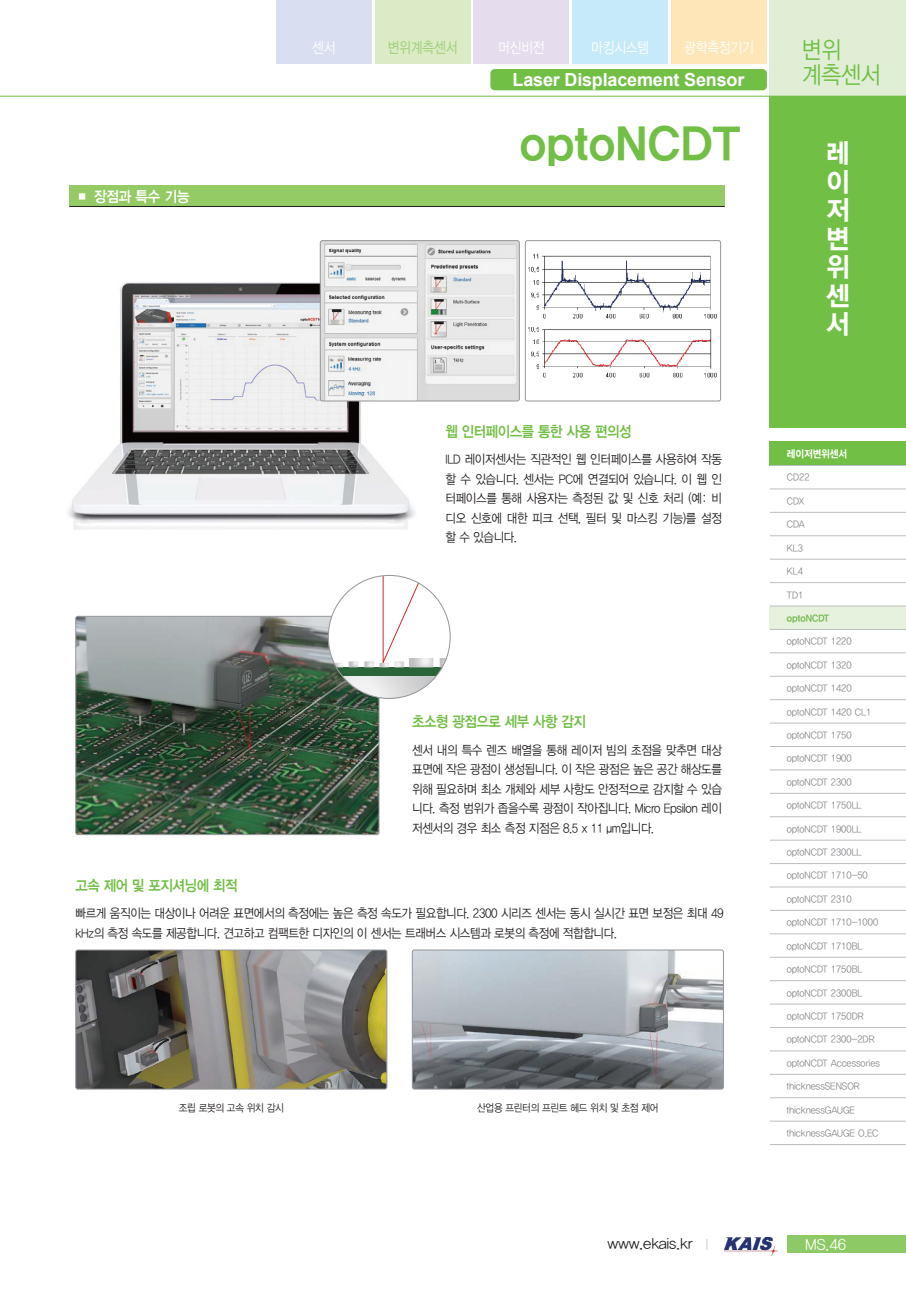
<style>
.page{position:relative;width:906px;height:1289px;background:#fff}
.page>*{position:absolute;margin:0;border:0;box-sizing:border-box;transform-origin:0 0}
.t1{font:45px "YDVYGO35";letter-spacing:-.01em;color:#71bf44}
.t2{font:27px/28.5px "YDVYGO35";color:#fff;text-align:justify;scale:.95 1}
.t3{font:24px/25.5px "YDVYGO32";letter-spacing:-.01em;color:#71bf44;scale:.9 1}
.t4{font:700 18px "Arial";letter-spacing:-.01em;color:#fff}
.inno_style{font:15px "YDVYGO34";letter-spacing:-.03em;color:#71bf44;scale:.9 1}
.t5{font:15px "YDVYGO32";letter-spacing:-.01em;color:#fff;scale:.85 1}
.t6{font:15px "YDVYGO32";letter-spacing:-.01em;color:#231f20}
.t7{font:15px "YDVYGO34";letter-spacing:-.01em;color:#fff}
.t8{font:15px "YDVYGO32";letter-spacing:-.01em;color:#9cce77;scale:.85 1}
.t9{font:15px "YDVYGO32";letter-spacing:-.01em;color:#fff}
.inno_style-2{font:12.75px/19.5px "YDVYGO32";letter-spacing:-.03em;color:#231f20;text-align:justify;scale:.9 1}
.inno_style-3{font:10.5px "YDVYGO32";letter-spacing:-.03em;color:#231f20;scale:.9 1}
.t10{font:10.5px "YDVYGO35";letter-spacing:-.01em;color:#fff;scale:.9 1}
.t11{font:9.75px "YDVYGO32";color:#808285;scale:.95 1}
.t12{font:9.75px "YDVYGO34";color:#6eb546;scale:.95 1}
.s1{font-family:"YDVYGO31";font-size:12px;color:#939598}
</style>
<div class="page">
<div style="left:770px;top:96px;width:136px;height:331px;background:#71bf44"></div>
<img style="left:725px;top:1237px;width:52px;height:18px">
<svg style="left:787px;top:1236px;width:1px;height:14px"></svg>
<div style="left:770px;top:0;width:136px;height:96px;background:#dfeed4"></div>
<div style="left:788px;top:1235px;width:118px;height:17px;background:#8dc964"></div>
<div style="left:490px;top:69px;width:277px;height:21px;background:#71bf44;border-radius:4px"></div>
<div style="left:572px;top:0;width:96px;height:64px;background:#c6eafa"></div>
<div style="left:375px;top:0;width:95px;height:64px;background:#dbebc5"></div>
<div style="left:473px;top:0;width:96px;height:64px;background:#e5dced"></div>
<div style="left:671px;top:0;width:96px;height:64px;background:#fee6b9"></div>
<div style="left:276px;top:0;width:96px;height:64px;background:#d9def0"></div>
<hr style="left:0;top:96px;width:906px;height:1px;background:#71bf44">
<div style="left:70px;top:185px;width:654px;height:22px;background:#95cb64"></div>
<hr style="left:70px;top:206px;width:654px;height:1px;background:#231f20">
<img style="left:76px;top:616px;width:303px;height:218px">
<div style="left:76px;top:616px;width:303px;height:218px;border:1px solid #939598;border-radius:2px"></div>
<img style="left:67px;top:270px;width:360px;height:259px">
<img style="left:320px;top:242px;width:199px;height:159px">
<div style="left:320px;top:240px;width:199px;height:161px;border:1px solid #939598;border-radius:2px"></div>
<img style="left:525px;top:253px;width:192px;height:148px">
<div style="left:525px;top:240px;width:196px;height:161px;border:1px solid #939598;border-radius:2px"></div>
<svg style="left:328px;top:575px;width:122px;height:123px"></svg>
<img style="left:76px;top:951px;width:311px;height:138px">
<div style="left:76px;top:949px;width:311px;height:140px;border:1px solid #939598;border-radius:2px"></div>
<img style="left:412px;top:951px;width:311px;height:138px">
<div style="left:412px;top:949px;width:311px;height:140px;border:1px solid #939598;border-radius:2px"></div>
<div style="left:770px;top:441px;width:136px;height:24px;background:#71bf44"></div>
<div style="left:770px;top:606px;width:136px;height:23px;background:#e7f2de"></div>
<hr style="left:770px;top:465px;width:136px;height:1px;background:#bcbdc0">
<hr style="left:770px;top:488px;width:136px;height:1px;background:#bcbdc0">
<hr style="left:770px;top:512px;width:136px;height:1px;background:#bcbdc0">
<hr style="left:770px;top:535px;width:136px;height:1px;background:#bcbdc0">
<hr style="left:770px;top:559px;width:136px;height:1px;background:#bcbdc0">
<hr style="left:770px;top:582px;width:136px;height:1px;background:#bcbdc0">
<hr style="left:770px;top:605px;width:136px;height:1px;background:#bcbdc0">
<hr style="left:770px;top:629px;width:136px;height:1px;background:#bcbdc0">
<hr style="left:770px;top:652px;width:136px;height:1px;background:#bcbdc0">
<hr style="left:770px;top:676px;width:136px;height:1px;background:#bcbdc0">
<hr style="left:770px;top:699px;width:136px;height:1px;background:#bcbdc0">
<hr style="left:770px;top:722px;width:136px;height:1px;background:#bcbdc0">
<hr style="left:770px;top:746px;width:136px;height:1px;background:#bcbdc0">
<hr style="left:770px;top:769px;width:136px;height:1px;background:#bcbdc0">
<hr style="left:770px;top:793px;width:136px;height:1px;background:#bcbdc0">
<hr style="left:770px;top:816px;width:136px;height:1px;background:#bcbdc0">
<hr style="left:770px;top:839px;width:136px;height:1px;background:#bcbdc0">
<hr style="left:770px;top:863px;width:136px;height:1px;background:#bcbdc0">
<hr style="left:770px;top:886px;width:136px;height:1px;background:#bcbdc0">
<hr style="left:770px;top:910px;width:136px;height:1px;background:#bcbdc0">
<hr style="left:770px;top:933px;width:136px;height:1px;background:#bcbdc0">
<hr style="left:770px;top:957px;width:136px;height:1px;background:#bcbdc0">
<hr style="left:770px;top:980px;width:136px;height:1px;background:#bcbdc0">
<hr style="left:770px;top:1003px;width:136px;height:1px;background:#bcbdc0">
<hr style="left:770px;top:1027px;width:136px;height:1px;background:#bcbdc0">
<hr style="left:770px;top:1050px;width:136px;height:1px;background:#bcbdc0">
<hr style="left:770px;top:1074px;width:136px;height:1px;background:#bcbdc0">
<hr style="left:770px;top:1097px;width:136px;height:1px;background:#bcbdc0">
<hr style="left:770px;top:1120px;width:136px;height:1px;background:#bcbdc0">
<hr style="left:770px;top:1144px;width:136px;height:1px;background:#bcbdc0">
<p class="t7" style="left:75px;top:186px;width:116px">■ 장점과 특수 기능</p>
<p class="t5" style="left:312px;top:37px;width:29px">센서</p>
<p class="t8" style="left:388px;top:37px;width:84px">변위계측센서</p>
<p class="t5" style="left:498px;top:37px;width:56px">머신비전</p>
<p class="t5" style="left:591px;top:37px;width:70px">마킹시스템</p>
<p class="t5" style="left:684px;top:37px;width:84px">광학측정기기</p>
<h3 class="t4" style="left:512px;top:67px;width:233px">Laser Displacement Sensor</h3>
<p class="t1" style="left:519px;top:113px;width:222px">optoNCDT</p>
<h3 class="t3" style="left:801px;top:35px;width:89px">변위 계측센서</h3>
<h2 class="t2" style="left:826px;top:138px;width:26px">레 이 저 변 위 센 서</h2>
<p class="inno_style" style="left:445px;top:422px;width:208px">웹 인터페이스를 통한 사용 편의성</p>
<p class="inno_style-2" style="left:445px;top:449px;width:309px">ILD 레이저센서는 직관적인 웹 인터페이스를 사용하여 작동 할 수 있습니다. 센서는 PC에 연결되어 있습니다. 이 웹 인 터페이스를 통해 사용자는 측정된 값 및 신호 처리 (예: 비 디오 신호에 대한 피크 선택, 필터 및 마스킹 기능)를 설정 할 수 있습니다.</p>
<p class="inno_style" style="left:412px;top:712px;width:195px">초소형 광점으로 세부 사항 감지</p>
<p class="inno_style-2" style="left:412px;top:739px;width:346px">센서 내의 특수 렌즈 배열을 통해 레이저 빔의 초점을 맞추면 대상 표면에 작은 광점이 생성됩니다. 이 작은 광점은 높은 공간 해상도를 위해 필요하며 최소 개체와 세부 사항도 안정적으로 감지할 수 있습 니다. 측정 범위가 좁을수록 광점이 작아집니다. Micro Epsilon 레이 저센서의 경우 최소 측정 지점은 8.5 x 11 μm입니다.</p>
<p class="inno_style" style="left:76px;top:875px;width:181px">고속 제어 및 포지셔닝에 최적</p>
<p class="inno_style-2" style="left:76px;top:902px;width:721px">빠르게 움직이는 대상이나 어려운 표면에서의 측정에는 높은 측정 속도가 필요합니다. 2300 시리즈 센서는 동시 실시간 표면 보정은 최대 49 kHz의 측정 속도를 제공합니다. 견고하고 컴팩트한 디자인의 이 센서는 트래버스 시스템과 로봇의 측정에 적합합니다.</p>
<p class="inno_style-3" style="left:179px;top:1100px;width:118px">조립 로봇의 고속 위치 감시</p>
<p class="inno_style-3" style="left:477px;top:1100px;width:203px">산업용 프린터의 프린트 헤드 위치 및 초점 제어</p>
<p class="t10" style="left:787px;top:447px;width:68px">레이저변위센서</p>
<p class="t11" style="left:787px;top:471px;width:25px">CD22</p>
<p class="t11" style="left:787px;top:494px;width:20px">CDX</p>
<p class="t11" style="left:787px;top:518px;width:20px">CDA</p>
<p class="t11" style="left:787px;top:541px;width:18px">KL3</p>
<p class="t11" style="left:787px;top:564px;width:18px">KL4</p>
<p class="t11" style="left:787px;top:588px;width:19px">TD1</p>
<p class="t12" style="left:787px;top:611px;width:46px">optoNCDT</p>
<p class="t11" style="left:787px;top:635px;width:70px">optoNCDT 1220</p>
<p class="t11" style="left:787px;top:658px;width:70px">optoNCDT 1320</p>
<p class="t11" style="left:787px;top:681px;width:70px">optoNCDT 1420</p>
<p class="t11" style="left:787px;top:705px;width:90px">optoNCDT 1420 CL1</p>
<p class="t11" style="left:787px;top:728px;width:70px">optoNCDT 1750</p>
<p class="t11" style="left:787px;top:752px;width:70px">optoNCDT 1900</p>
<p class="t11" style="left:787px;top:775px;width:70px">optoNCDT 2300</p>
<p class="t11" style="left:787px;top:798px;width:80px">optoNCDT 1750LL</p>
<p class="t11" style="left:787px;top:822px;width:80px">optoNCDT 1900LL</p>
<p class="t11" style="left:787px;top:845px;width:80px">optoNCDT 2300LL</p>
<p class="t11" style="left:787px;top:869px;width:87px">optoNCDT 1710-50</p>
<p class="t11" style="left:787px;top:892px;width:70px">optoNCDT 2310</p>
<p class="t11" style="left:787px;top:915px;width:98px">optoNCDT 1710-1000</p>
<p class="t11" style="left:787px;top:939px;width:81px">optoNCDT 1710BL</p>
<p class="t11" style="left:787px;top:962px;width:81px">optoNCDT 1750BL</p>
<p class="t11" style="left:787px;top:986px;width:81px">optoNCDT 2300BL</p>
<p class="t11" style="left:787px;top:1009px;width:82px">optoNCDT 1750DR</p>
<p class="t11" style="left:787px;top:1032px;width:94px">optoNCDT 2300-2DR</p>
<p class="t11" style="left:787px;top:1056px;width:100px">optoNCDT Accessories</p>
<p class="t11" style="left:787px;top:1079px;width:78px">thicknessSENSOR</p>
<p class="t11" style="left:787px;top:1103px;width:73px">thicknessGAUGE</p>
<p class="t11" style="left:787px;top:1126px;width:98px">thicknessGAUGE O.EC</p>
<p class="t6" style="left:607px;top:1233px;width:103px">www.ekais.kr <span class="s1">|</span></p>
<p class="t9" style="left:805px;top:1234px;width:43px">MS.46</p>
</div>
